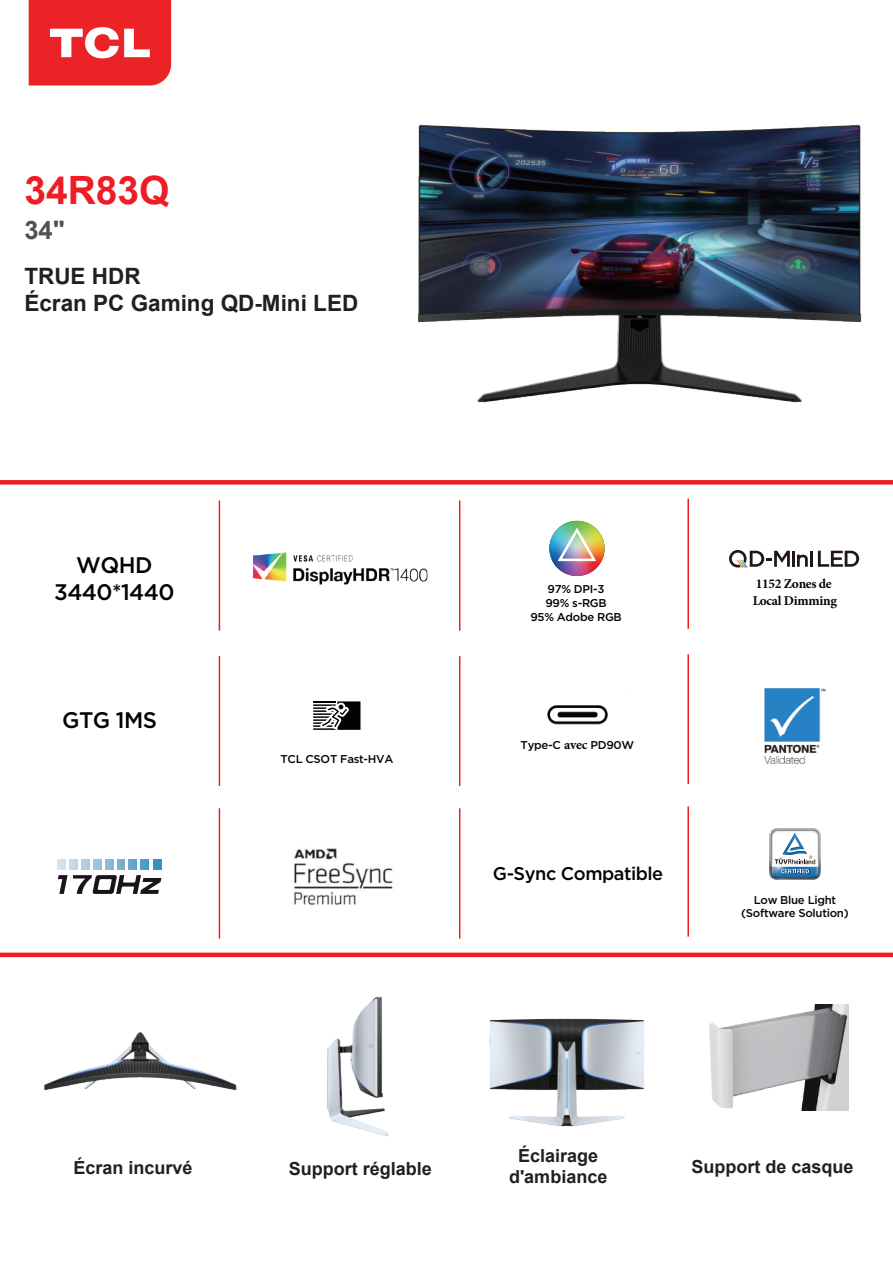
<style>
.page{position:relative;width:893px;height:1263px;background:#fff}
.page>*{position:absolute;margin:0;border:0;box-sizing:border-box;transform-origin:0 0}
.t1{font:700 39px "Arial";color:#ee1c25}
.t2{font:700 25.5px "Arial";color:#4f5252}
.t3{font:700 22.5px/27px "Arial";color:#231f20}
.t4{font:500 22.5px/27px "Gotham";letter-spacing:-.025em;color:#030303;text-align:center}
.t5{font:500 18.45px "Gotham";letter-spacing:-.025em;color:#030303}
.t6{font:700 18px/21.6px "Arial";color:#231f20;text-align:center}
.t7{font:700 18px "Arial";color:#231f20}
.t8{font:300 17.85px "Gotham";color:#030303}
.t9{font:700 13.5px/16.6px "Minion Pro";letter-spacing:-.02em;color:#030303}
.t10{font:500 11.4px/13.6px "Gotham";letter-spacing:-.025em;color:#090405;text-align:center}
.t11{font:500 11.4px/13.6px "Gotham";letter-spacing:-.025em;color:#030303;text-align:center}
.s1{font-family:"Minion Pro";font-weight:700;font-size:13.5px}
</style>
<div class="page">
<svg style="left:29px;top:0;width:142px;height:85px;background:#ee3f41"></svg>
<div style="left:0;top:480px;width:893px;height:5px;background:#ee1d23"></div>
<hr style="left:0;top:953px;width:893px;height:4px;background:#ee1d23">
<hr style="left:219px;top:656px;width:1px;height:130px;background:#ee1d23">
<hr style="left:219px;top:500px;width:1px;height:131px;background:#ee1d23">
<hr style="left:219px;top:808px;width:1px;height:130px;background:#ee1d23">
<hr style="left:459px;top:656px;width:1px;height:130px;background:#ee1d23">
<hr style="left:459px;top:500px;width:1px;height:131px;background:#ee1d23">
<hr style="left:459px;top:808px;width:1px;height:130px;background:#ee1d23">
<hr style="left:687px;top:654px;width:2px;height:130px;background:#ee1d23">
<hr style="left:687px;top:499px;width:2px;height:130px;background:#ee1d23">
<hr style="left:687px;top:806px;width:2px;height:131px;background:#ee1d23">
<svg style="left:313px;top:701px;width:47px;height:29px"></svg>
<svg style="left:769px;top:828px;width:52px;height:52px"></svg>
<img style="left:765px;top:689px;width:60px;height:75px">
<img style="left:253px;top:552px;width:175px;height:33px">
<svg style="left:549px;top:521px;width:56px;height:55px"></svg>
<svg style="left:558px;top:528px;width:38px;height:33px"></svg>
<svg style="left:729px;top:550px;width:130px;height:17px"></svg>
<img style="left:709px;top:1004px;width:139px;height:107px">
<img style="left:547px;top:705px;width:61px;height:20px">
<img style="left:294px;top:848px;width:99px;height:57px">
<svg style="left:58px;top:860px;width:103px;height:34px"></svg>
<img style="left:44px;top:1032px;width:126px;height:59px">
<img style="left:170px;top:996px;width:218px;height:140px">
<img style="left:489px;top:1018px;width:155px;height:109px">
<img style="left:418px;top:124px;width:444px;height:279px">
<h1 class="t1" style="left:24px;top:163px;width:147px">34R83Q</h1>
<h2 class="t2" style="left:24px;top:212px;width:42px">34 "</h2>
<h3 class="t3" style="left:24px;top:263px;width:335px">TRUE HDR<br>Écran PC Gaming QD-Mini LED</h3>
<h3 class="t4" style="left:54px;top:551px;width:122px">WQHD<br>3440*1440</h3>
<h3 class="t4" style="left:62px;top:706px;width:96px">GTG 1MS</h3>
<h3 class="t8" style="left:394px;top:564px;width:7px">1</h3>
<p class="t10" style="left:280px;top:752px;width:114px">TCL CSOT Fast-HVA</p>
<p class="t11" style="left:530px;top:582px;width:93px">97% DPI-3<br>99% s-RGB<br>95% Adobe RGB</p>
<p class="t9" style="left:753px;top:575px;width:86px">1152 Zones de<br>Local Dimming</p>
<p class="t10" style="left:521px;top:738px;width:115px">Type-C <span class="s1">avec</span> PD90W</p>
<h3 class="t5" style="left:493px;top:863px;width:172px">G-Sync Compatible</h3>
<p class="t10" style="left:741px;top:892px;width:109px">Low Blue Light (Software Solution)</p>
<h3 class="t7" style="left:74px;top:1155px;width:121px">Écran incurvé</h3>
<h3 class="t6" style="left:289px;top:1158px;width:145px">Support réglable</h3>
<h3 class="t6" style="left:509px;top:1145px;width:100px">Éclairage d'ambiance</h3>
<h3 class="t6" style="left:691px;top:1156px;width:164px">Support de casque</h3>
</div>
